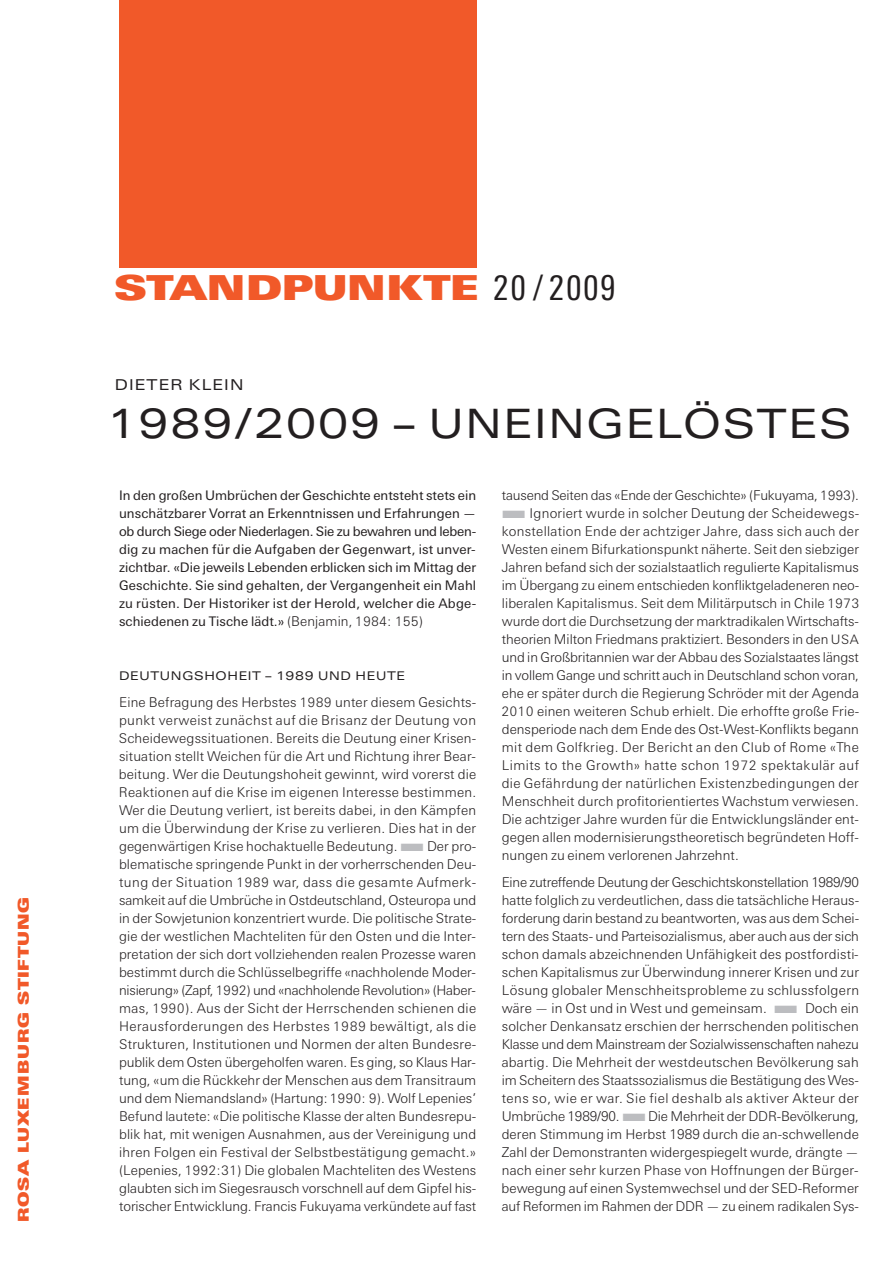
<style>
.page{position:relative;width:893px;height:1263px;background:#fff}
.page>*{position:absolute;margin:0;border:0;box-sizing:border-box;transform-origin:0 0}
.t1{font:40.5px "Linotype Univers Extd";letter-spacing:.045em;color:#231f20}
.t2{font:34.5px "Linotype Univers Extd X Black";color:#f15929}
.t3{font:15px "Linotype Univers Extd X Black";letter-spacing:.035em;color:#f15929}
.t4{font:15px "Linotype Univers Extd";letter-spacing:.075em;color:#231f20}
.t5{font:300 13.5px/18px "Linotype Univers Basic";letter-spacing:-.005em;color:#231f20;text-align:justify}
.t6{font:13.2px/18px "Linotype Univers Basic";letter-spacing:.005em;color:#231f20;text-align:justify}
.t7{font:12px "Linotype Univers Extd";letter-spacing:.055em;color:#231f20}
.s1{font-family:"Linotype Univers";font-stretch:condensed;color:#231f20}
.s2{font-weight:300;font-size:13.5px}
.s3{font-weight:300;font-size:13.05px}
.s4{font-size:13.05px}
.s5{color:#bcbdc0}
</style>
<div class="page">
<div style="left:119px;top:0;width:357px;height:268px;background:#f15929"></div>
<p class="t3" style="left:18px;top:1222px;width:326px;rotate:-90deg">ROSA LUXEMBURG STIFTUNG</p>
<h2 class="t2" style="left:114px;top:275px;width:503px">STANDPUNKTE <span class="s1">20 / 2009</span></h2>
<p class="t4" style="left:115px;top:379px;width:130px">DIETER KLEIN</p>
<h1 class="t1" style="left:107px;top:408px;width:746px">1989/2009 – UNEINGELÖSTES</h1>
<p class="t6" style="left:119px;top:487px;width:359px">In den großen Umbrüchen der Geschichte entsteht stets ein unschätzbarer Vorrat an Erkenntnissen und Erfahrungen — ob durch Siege oder Niederlagen. Sie zu bewahren und leben&shy;dig zu machen für die Aufgaben der Gegenwart, ist unver&shy;zichtbar. «Die jeweils Lebenden erblicken sich im Mittag der Geschichte. Sie sind gehalten, der Vergangenheit ein Mahl zu rüsten. Der Historiker ist der Herold, welcher die Abge&shy;schiedenen zu Tische lädt.» <span class="s2">(Benjamin,</span> <span class="s3">1984: 155</span><span class="s2">)</span></p>
<p class="t7" style="left:119px;top:671px;width:287px">DEUTUNGSHOHEIT – 1989 UND HEUTE</p>
<p class="t5" style="left:119px;top:694px;width:359px">Eine Befragung des Herbstes <span class="s4">1989</span> unter diesem Gesichts&shy;punkt verweist zunächst auf die Brisanz der Deutung von Scheidewegssituationen. Bereits die Deutung einer Krisen&shy;situation stellt Weichen für die Art und Richtung ihrer Bear&shy;beitung. Wer die Deutungshoheit gewinnt, wird vorerst die Reaktionen auf die Krise im eigenen Interesse bestimmen.<br>Wer die Deutung verliert, ist bereits dabei, in den Kämpfen um die Überwindung der Krise zu verlieren. Dies hat in der gegenwärtigen Krise hochaktuelle Bedeutung. <span class="s5">■</span>Der pro&shy;blematische springende Punkt in der vorherrschenden Deu&shy;tung der Situation <span class="s4">1989</span> war, dass die gesamte Aufmerk&shy;samkeit auf die Umbrüche in Ostdeutschland, Osteuropa und in der Sowjetunion konzentriert wurde. Die politische Strate&shy;gie der westlichen Machteliten für den Osten und die Inter&shy;pretation der sich dort vollziehenden realen Prozesse waren bestimmt durch die Schlüsselbegriffe «nachholende Moder&shy;nisierung» (Zapf, <span class="s4">1992</span>) und «nachholende Revolution» (Haber&shy;mas, <span class="s4">1990</span>). Aus der Sicht der Herrschenden schienen die Herausforderungen des Herbstes <span class="s4">1989</span> bewältigt, als die Strukturen, Institutionen und Normen der alten Bundesre&shy;publik dem Osten übergeholfen waren. Es ging, so Klaus Har&shy;tung, «um die Rückkehr der Menschen aus dem Transitraum und dem Niemandsland» (Hartung: <span class="s4">1990: 9</span>). Wolf Lepenies’ Befund lautete: «Die politische Klasse der alten Bundesrepu&shy;blik hat, mit wenigen Ausnahmen, aus der Vereinigung und ihren Folgen ein Festival der Selbstbestätigung gemacht.» (Lepenies, <span class="s4">1992:31</span>) Die globalen Machteliten des Westens glaubten sich im Siegesrausch vorschnell auf dem Gipfel his&shy;torischer Entwicklung. Francis Fukuyama verkündete auf fast</p>
<p class="t5" style="left:502px;top:487px;width:359px">tausend Seiten das «Ende der Geschichte» (Fukuyama, <span class="s4">1993</span>).</p>
<p class="t5" style="left:502px;top:505px;width:359px"><span class="s5">■</span>Ignoriert wurde in solcher Deutung der Scheidewegs&shy;konstellation Ende der achtziger Jahre, dass sich auch der Westen einem Bifurkationspunkt näherte. Seit den siebziger Jahren befand sich der sozialstaatlich regulierte Kapitalismus im Übergang zu einem entschieden konfliktgeladeneren neo&shy;liberalen Kapitalismus. Seit dem Militärputsch in Chile <span class="s4">1973 </span>wurde dort die Durchsetzung der marktradikalen Wirtschafts&shy;theorien Milton Friedmans praktiziert. Besonders in den <span class="s4">USA </span>und in Großbritannien war der Abbau des Sozialstaates längst in vollem Gange und schritt auch in Deutschland schon voran, ehe er später durch die Regierung Schröder mit der Agenda <span class="s4">2010</span> einen weiteren Schub erhielt. Die erhoffte große Frie&shy;densperiode nach dem Ende des Ost-West-Konflikts begann mit dem Golfkrieg. Der Bericht an den Club of Rome «The Limits to the Growth» hatte schon <span class="s4">1972</span> spektakulär auf die Gefährdung der natürlichen Existenzbedingungen der Menschheit durch profitorientiertes Wachstum verwiesen.<br>Die achtziger Jahre wurden für die Entwicklungsländer ent&shy;gegen allen modernisierungstheoretisch begründeten Hoff&shy;nungen zu einem verlorenen Jahrzehnt.</p>
<p class="t5" style="left:502px;top:874px;width:359px">Eine zutreffende Deutung der Geschichtskonstellation 1989/90 hatte folglich zu verdeutlichen, dass die tatsächliche Heraus&shy;forderung darin bestand zu beantworten, was aus dem Schei&shy;tern des Staats- und Parteisozialismus, aber auch aus der sich schon damals abzeichnenden Unfähigkeit des postfordisti&shy;schen Kapitalismus zur Überwindung innerer Krisen und zur Lösung globaler Menschheitsprobleme zu schlussfolgern wäre — in Ost und in West und gemeinsam. <span class="s5">■</span> Doch ein solcher Denkansatz erschien der herrschenden politischen Klasse und dem Mainstream der Sozialwissenschaften nahezu abartig. Die Mehrheit der westdeutschen Bevölkerung sah im Scheitern des Staatssozialismus die Bestätigung des Wes&shy;tens so, wie er war. Sie fiel deshalb als aktiver Akteur der Umbrüche 1989/90. <span class="s5">■</span>Die Mehrheit der DDR-Bevölkerung, deren Stimmung im Herbst 1989 durch die an-schwellende Zahl der Demonstranten widergespiegelt wurde, drängte — nach einer sehr kurzen Phase von Hoffnungen der Bürger&shy;bewegung auf einen Systemwechsel und der SED-Reformer auf Reformen im Rahmen der DDR — zu einem radikalen Sys-</p>
</div>
